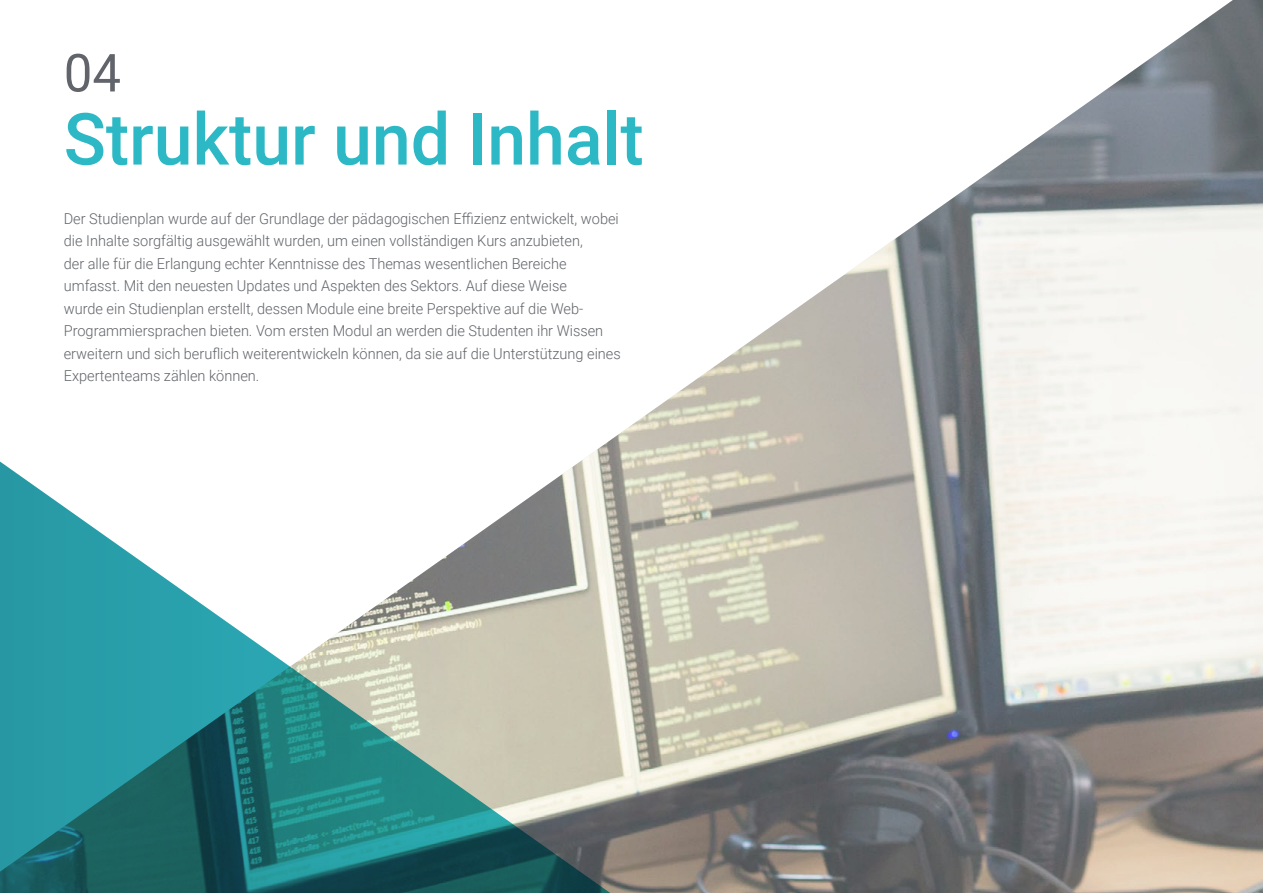
<style>
.page{position:relative;width:1263px;height:893px;background:#fff}
.page>*{position:absolute;margin:0;border:0;box-sizing:border-box;transform-origin:0 0}
.t1{font:500 72px "Roboto";color:#2db8c5}
.t2{font:52.5px "Roboto";color:#61646a}
.t3{font:300 15px/22.5px "Roboto";color:#61646a}
</style>
<div class="page">
<img style="left:602px;top:0;width:661px;height:893px">
<svg style="left:0;top:446px;width:640px;height:447px"></svg>
<h2 class="t2" style="left:64px;top:36px;width:59px">04</h2>
<h1 class="t1" style="left:64px;top:89px;width:581px">Struktur und Inhalt</h1>
<p class="t3" style="left:64px;top:207px;width:558px">Der Studienplan wurde auf der Grundlage der pädagogischen Effizienz entwickelt, wobei die Inhalte sorgfältig ausgewählt wurden, um einen vollständigen Kurs anzubieten,<br>der alle für die Erlangung echter Kenntnisse des Themas wesentlichen Bereiche umfasst. Mit den neuesten Updates und Aspekten des Sektors. Auf diese Weise<br>wurde ein Studienplan erstellt, dessen Module eine breite Perspektive auf die Web-Programmiersprachen bieten. Vom ersten Modul an werden die Studenten ihr Wissen erweitern und sich beruflich weiterentwickeln können, da sie auf die Unterstützung eines Expertenteams zählen können.</p>
</div>
